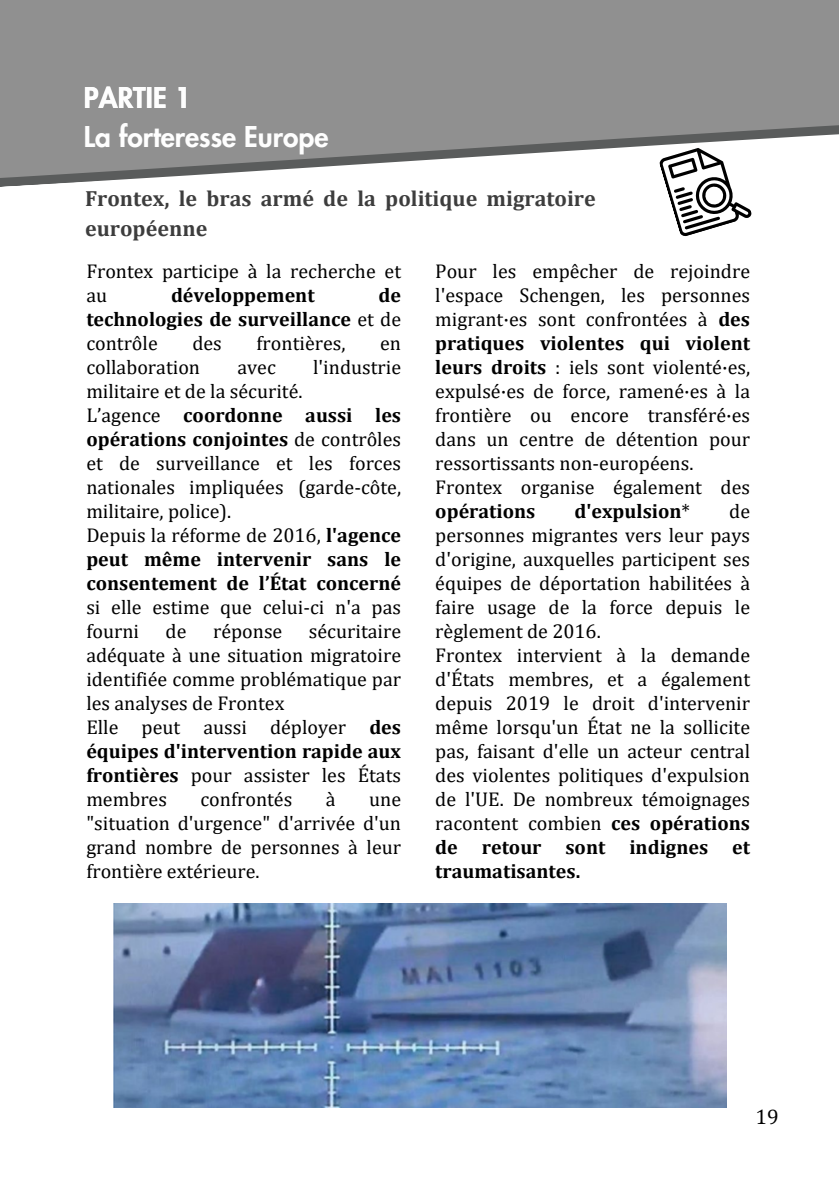
<style>
.page{position:relative;width:839px;height:1191px;background:#fff}
.page>*{position:absolute;margin:0;border:0;box-sizing:border-box;transform-origin:0 0}
.t1{font:800 28px/39px "Futura LT Pro";color:#fefefe}
.t2{font:700 22px/30px "Cambria";color:#3d3d3d}
.t3{font:21px "Cambria";color:#000}
.t4{font:20px/24px "Cambria";color:#000;text-align:justify}
.t5{font:700 20px/24px "Cambria";color:#000;text-align:justify}
.s1{font-weight:400}
.s2{font-weight:700}
</style>
<div class="page">
<svg style="left:0;top:0;width:838px;height:187px;background:#9a9a9a"></svg>
<img style="left:114px;top:903px;width:612px;height:204px">
<svg style="left:657px;top:138px;width:96px;height:99px"></svg>
<h1 class="t1" style="left:84px;top:80px;width:246px">PARTIE 1<br>La forteresse Europe</h1>
<p class="t2" style="left:85px;top:183px;width:512px">Frontex, le bras armé de la politique migratoire européenne</p>
<p class="t4" style="left:86px;top:258px;width:316px">Frontex participe à la recherche et au</p>
<p class="t5" style="left:171px;top:282px;width:145px">développement</p>
<p class="t5" style="left:86px;top:282px;width:316px;text-indent:292px">de technologies de surveillance <span class="s1">et de contrôle</span></p>
<p class="t4" style="left:192px;top:330px;width:31px">des</p>
<p class="t4" style="left:256px;top:330px;width:90px">frontières,</p>
<p class="t4" style="left:380px;top:330px;width:22px">en</p>
<p class="t4" style="left:86px;top:354px;width:115px">collaboration</p>
<p class="t4" style="left:237px;top:354px;width:40px">avec</p>
<p class="t4" style="left:313px;top:354px;width:89px">l'industrie</p>
<p class="t4" style="left:86px;top:378px;width:218px">militaire et de la sécurité.</p>
<p class="t4" style="left:86px;top:402px;width:316px">L’agence <span class="s2">coordonne aussi les opérations conjointes</span> de contrôles et de surveillance et les forces nationales impliquées (garde-côte, militaire, police).</p>
<p class="t5" style="left:86px;top:522px;width:316px"><span class="s1">Depuis la réforme de 2016,</span> l'agence peut même intervenir sans le consentement de l’État concerné <span class="s1">si elle estime que celui-ci n'a pas fourni</span></p>
<p class="t4" style="left:166px;top:618px;width:22px">de</p>
<p class="t4" style="left:213px;top:618px;width:71px">réponse</p>
<p class="t4" style="left:86px;top:618px;width:316px;text-indent:222px">sécuritaire adéquate à une situation migratoire identifiée comme problématique par les analyses de Frontex</p>
<p class="t4" style="left:86px;top:714px;width:316px">Elle peut aussi déployer <span class="s2">des équipes d'intervention rapide aux frontières</span> pour assister les États membres</p>
<p class="t4" style="left:200px;top:786px;width:93px">confrontés</p>
<p class="t4" style="left:326px;top:786px;width:10px">à</p>
<p class="t4" style="left:86px;top:786px;width:316px;text-indent:283px">une "situation d'urgence" d'arrivée d'un grand nombre de personnes à leur frontière extérieure.</p>
<p class="t4" style="left:435px;top:258px;width:316px">Pour les empêcher de rejoindre l'espace Schengen, les personnes migrant·es sont confrontées à <span class="s2">des pratiques violentes qui violent leurs droits</span> : iels sont violenté·es, expulsé·es de force, ramené·es à la frontière ou encore transféré·es dans un centre de détention pour ressortissants non-européens.</p>
<p class="t4" style="left:435px;top:474px;width:316px">Frontex organise également des <span class="s2">opérations</span></p>
<p class="t4" style="left:435px;top:498px;width:316px;text-indent:294px">de personnes migrantes vers leur pays d'origine, auxquelles participent ses équipes de déportation habilitées à faire usage de la force depuis le règlement de 2016.</p>
<h3 class="t4" style="left:435px;top:642px;width:316px">Frontex intervient à la demande d'États membres, et a également depuis 2019 le droit d'intervenir même lorsqu'un État ne la sollicite pas, faisant d'elle un acteur central des violentes politiques d'expulsion de l'UE. De nombreux témoignages racontent combien <span class="s2">ces opérations de retour sont indignes et traumatisantes.</span></h3>
<p class="t5" style="left:574px;top:498px;width:117px">d'expulsion<span class="s1">*</span></p>
<p class="t3" style="left:755px;top:1104px;width:25px">19</p>
</div>
